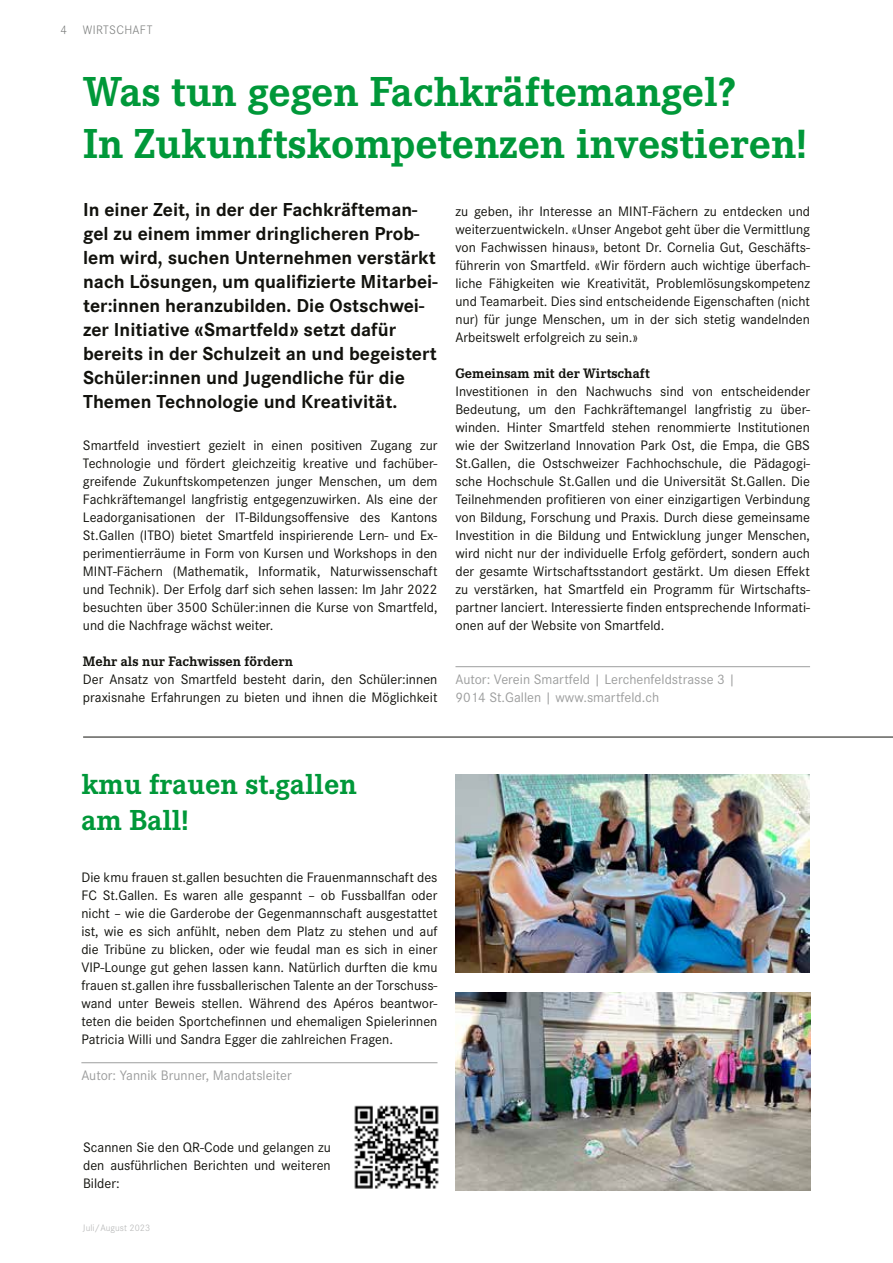
<style>
.page{position:relative;width:893px;height:1263px;background:#fff}
.page>*{position:absolute;margin:0;border:0;box-sizing:border-box;transform-origin:0 0}
.t1{font:700 43.5px/52.2px "Corporate E";color:#009839}
.t2{font:700 30px/36px "Corporate E";color:#009839}
.t3{font:700 19.5px/24px "Corporate S";color:#12120d}
.t4{font:14.25px/18px "Corporate S";color:#12120d;text-align:justify}
.t5{font:14.25px/18px "Corporate S";color:#9d9e9e}
.t6{font:700 14.25px "Corporate E";color:#12120d}
.t7{font:300 12.75px "Corporate S";letter-spacing:.025em;color:#7b7d7c}
.t8{font:300 9.75px "Corporate S";letter-spacing:.01em;color:#b4b5b5}
</style>
<div class="page">
<hr style="left:455px;top:666px;width:355px;height:1px;background:#9d9e9e">
<hr style="left:83px;top:737px;width:810px;height:1px;background:#12120d">
<img style="left:354px;top:1105px;width:85px;height:84px">
<hr style="left:81px;top:1062px;width:356px;height:1px;background:#9d9e9e">
<img style="left:455px;top:993px;width:355px;height:198px">
<img style="left:455px;top:774px;width:355px;height:198px">
<p class="t7" style="left:61px;top:22px;width:93px">4 WIRTSCHAFT</p>
<h1 class="t1" style="left:83px;top:64px;width:725px">Was tun gegen Fachkräftemangel?<br>In Zukunftskompetenzen investieren!</h1>
<p class="t3" style="left:83px;top:196px;width:356px">In einer Zeit, in der der Fachkräfteman&shy;gel zu einem immer dringlicheren Prob&shy;lem wird, suchen Unternehmen verstärkt nach Lösungen, um qualifizierte Mitarbei&shy;ter:innen heranzubilden. Die Ostschwei&shy;zer Initiative «Smartfeld» setzt dafür bereits in der Schulzeit an und begeistert Schüler:innen und Jugendliche für die Themen Technologie und Kreativität.</p>
<p class="t4" style="left:83px;top:436px;width:356px">Smartfeld investiert gezielt in einen positiven Zugang zur Technologie und fördert gleichzeitig kreative und fachüber&shy;greifende Zukunftskompetenzen junger Menschen, um dem Fachkräftemangel langfristig entgegenzuwirken. Als eine der Leadorganisationen der IT-Bildungsoffensive des Kantons St.Gallen (ITBO) bietet Smartfeld inspirierende Lern- und Ex&shy;perimentierräume in Form von Kursen und Workshops in den MINT-Fächern (Mathematik, Informatik, Naturwissenschaft und Technik). Der Erfolg darf sich sehen lassen: Im Jahr 2022 besuchten über 3500 Schüler:innen die Kurse von Smartfeld, und die Nachfrage wächst weiter.</p>
<p class="t6" style="left:83px;top:652px;width:212px">Mehr als nur Fachwissen fördern</p>
<p class="t4" style="left:83px;top:670px;width:356px">Der Ansatz von Smartfeld besteht darin, den Schüler:innen praxisnahe Erfahrungen zu bieten und ihnen die Möglichkeit</p>
<p class="t4" style="left:455px;top:202px;width:356px">zu geben, ihr Interesse an MINT-Fächern zu entdecken und weiterzuentwickeln. «Unser Angebot geht über die Vermittlung von Fachwissen hinaus», betont Dr. Cornelia Gut, Geschäfts&shy;führerin von Smartfeld. «Wir fördern auch wichtige überfach&shy;liche Fähigkeiten wie Kreativität, Problemlösungskompetenz und Teamarbeit. Dies sind entscheidende Eigenschaften (nicht nur) für junge Menschen, um in der sich stetig wandelnden Arbeitswelt erfolgreich zu sein.»</p>
<p class="t6" style="left:455px;top:364px;width:196px">Gemeinsam mit der Wirtschaft</p>
<p class="t4" style="left:455px;top:382px;width:356px">Investitionen in den Nachwuchs sind von entscheidender Bedeutung, um den Fachkräftemangel langfristig zu über&shy;winden. Hinter Smartfeld stehen renommierte Institutionen wie der Switzerland Innovation Park Ost, die Empa, die GBS St.Gallen, die Ostschweizer Fachhochschule, die Pädagogi&shy;sche Hochschule St.Gallen und die Universität St.Gallen. Die Teilnehmenden profitieren von einer einzigartigen Verbindung von Bildung, Forschung und Praxis. Durch diese gemeinsame Investition in die Bildung und Entwicklung junger Menschen, wird nicht nur der individuelle Erfolg gefördert, sondern auch der gesamte Wirtschaftsstandort gestärkt. Um diesen Effekt zu verstärken, hat Smartfeld ein Programm für Wirtschafts&shy;partner lanciert. Interessierte finden entsprechende Informati&shy;onen auf der Website von Smartfeld.</p>
<p class="t5" style="left:455px;top:670px;width:281px">Autor: Verein Smartfeld | Lerchenfeldstrasse 3 |<br>9014 St.Gallen | www.smartfeld.ch</p>
<h2 class="t2" style="left:81px;top:765px;width:277px">kmu frauen st.gallen am Ball!</h2>
<p class="t4" style="left:81px;top:868px;width:358px">Die kmu frauen st.gallen besuchten die Frauenmannschaft des FC St.Gallen. Es waren alle gespannt – ob Fussballfan oder nicht – wie die Garderobe der Gegenmannschaft ausgestattet ist, wie es sich anfühlt, neben dem Platz zu stehen und auf die Tribüne zu blicken, oder wie feudal man es sich in einer VIP-Lounge gut gehen lassen kann. Natürlich durften die kmu frauen st.gallen ihre fussballerischen Talente an der Torschuss&shy;wand unter Beweis stellen. Während des Apéros beantwor&shy;teten die beiden Sportchefinnen und ehemaligen Spielerinnen Patricia Willi und Sandra Egger die zahlreichen Fragen.</p>
<p class="t5" style="left:81px;top:1066px;width:212px">Autor: Yannik Brunner, Mandatsleiter</p>
<p class="t4" style="left:83px;top:1138px;width:249px">Scannen Sie den QR-Code und gelangen zu den ausführlichen Berichten und weiteren Bilder:</p>
<p class="t8" style="left:83px;top:1222px;width:69px">Juli/August 2023</p>
</div>
